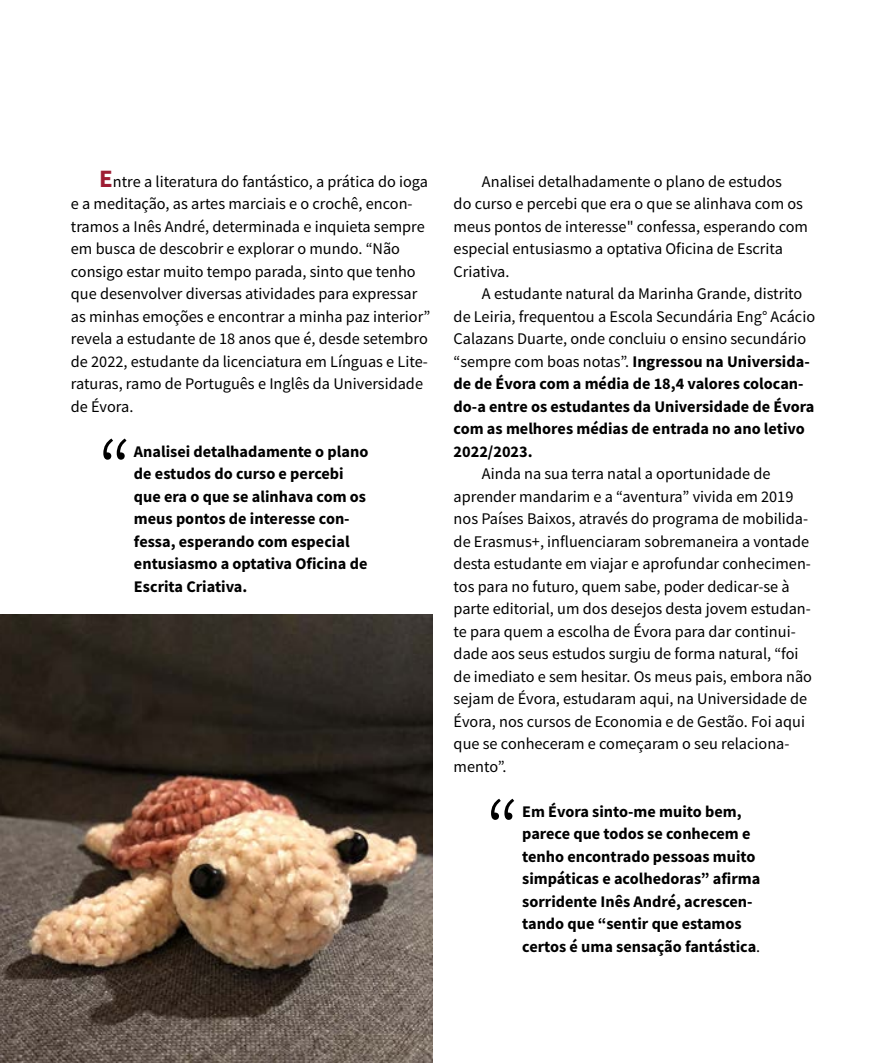
<style>
.page{position:relative;width:886px;height:1063px;background:#fff}
.page>*{position:absolute;margin:0;border:0;box-sizing:border-box;transform-origin:0 0}
.t1{font:300 95px "Source Sans Pro";color:#000}
.t2{font:16.25px/22.5px "Source Sans Pro";color:#000}
.t3{font:700 16.25px/22.5px "Source Sans Pro";color:#000}
.s1{font-weight:700;font-size:25px;color:#9e1c33}
.s2{font-weight:700}
.s3{font-weight:400}
</style>
<div class="page">
<img style="left:0;top:614px;width:432px;height:449px">
<p class="t2" style="left:71px;top:170px;width:361px;text-indent:28px"><span class="s1">E</span>ntre a literatura do fantástico, a prática do ioga e a meditação, as artes marciais e o crochê, encon&shy;tramos a Inês André, determinada e inquieta sempre em busca de descobrir e explorar o mundo. “Não consigo estar muito tempo parada, sinto que tenho que desenvolver diversas atividades para expressar as minhas emoções e encontrar a minha paz interior” revela a estudante de 18 anos que é, desde setembro de 2022, estudante da licenciatura em Línguas e Lite&shy;raturas, ramo de Português e Inglês da Universidade de Évora.</p>
<p class="t2" style="left:454px;top:170px;width:356px;text-indent:28px">Analisei detalhadamente o plano de estudos<br>do curso e percebi que era o que se alinhava com os meus pontos de interesse" confessa, esperando com especial entusiasmo a optativa Oficina de Escrita Criativa.</p>
<p class="t2" style="left:454px;top:283px;width:363px;text-indent:28px">A estudante natural da Marinha Grande, distrito de Leiria, frequentou a Escola Secundária Eng° Acácio Calazans Duarte, onde concluiu o ensino secundário “sempre com boas notas”. <span class="s2">Ingressou na Universida&shy;de de Évora com a média de 18,4 valores colocan&shy;do-a entre os estudantes da Universidade de Évora com as melhores médias de entrada no ano letivo 2022/2023.</span></p>
<p class="t2" style="left:454px;top:463px;width:360px;text-indent:28px">Ainda na sua terra natal a oportunidade de aprender mandarim e a “aventura” vivida em 2019 nos Países Baixos, através do programa de mobilida&shy;de Erasmus+, influenciaram sobremaneira a vontade desta estudante em viajar e aprofundar conhecimen&shy;tos para no futuro, quem sabe, poder dedicar-se à parte editorial, um dos desejos desta jovem estudan&shy;te para quem a escolha de Évora para dar continui&shy;dade aos seus estudos surgiu de forma natural, “foi de imediato e sem hesitar. Os meus pais, embora não sejam de Évora, estudaram aqui, na Universidade de Évora, nos cursos de Economia e de Gestão. Foi aqui que se conheceram e começaram o seu relaciona&shy;mento”.</p>
<h1 class="t1" style="left:98px;top:416px;width:36px">“</h1>
<p class="t3" style="left:134px;top:440px;width:236px">Analisei detalhadamente o plano de estudos do curso e percebi que era o que se alinhava com os meus pontos de interesse con&shy;fessa, esperando com especial entusiasmo a optativa Oficina de<br>Escrita Criativa.</p>
<h1 class="t1" style="left:485px;top:776px;width:36px">“</h1>
<p class="t3" style="left:522px;top:800px;width:240px">Em Évora sinto-me muito bem, parece que todos se conhecem e tenho encontrado pessoas muito simpáticas e acolhedoras” afirma sorridente Inês André, acrescen&shy;tando que “sentir que estamos certos é uma sensação fantástica<span class="s3">.</span></p>
</div>
